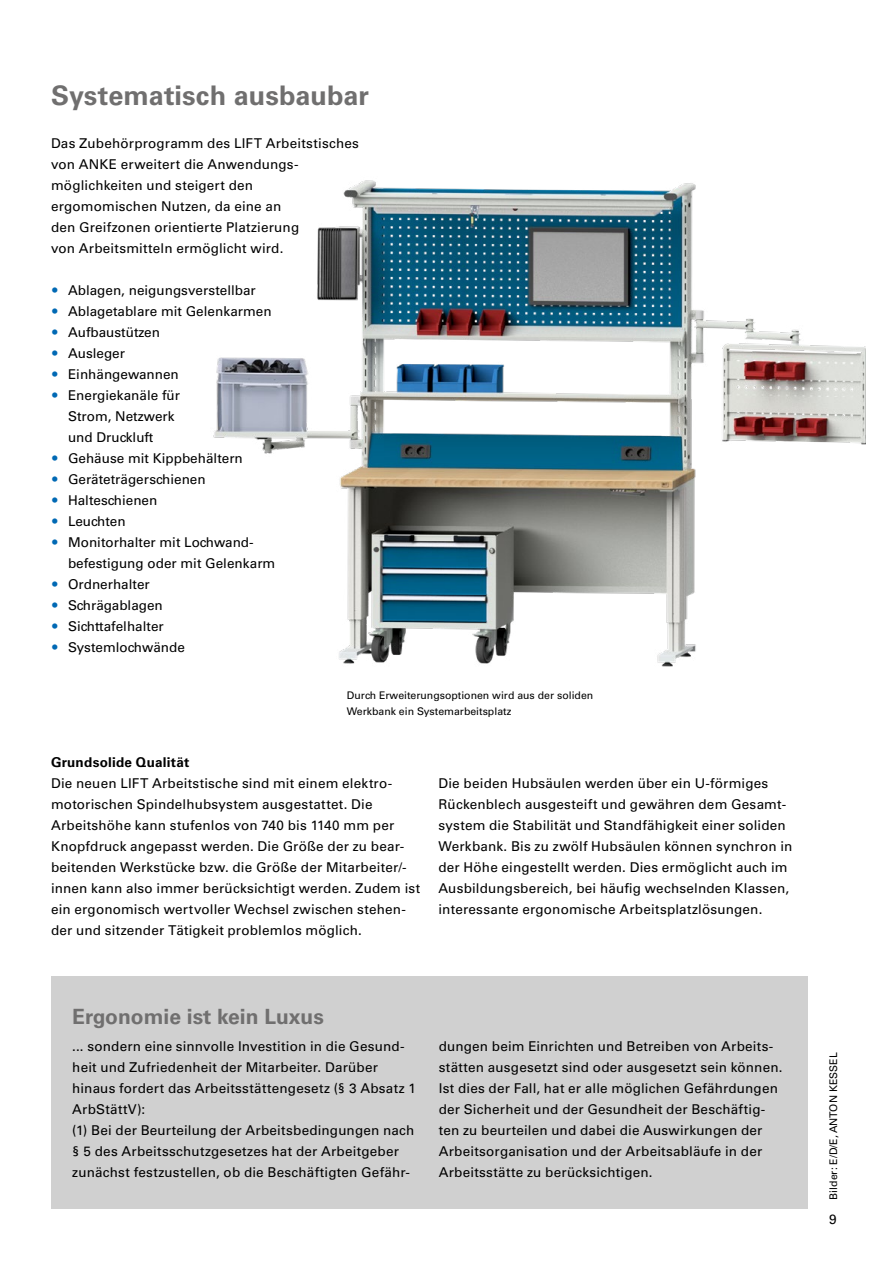
<style>
.page{position:relative;width:893px;height:1263px;background:#fff}
.page>*{position:absolute;margin:0;border:0;box-sizing:border-box;transform-origin:0 0}
.Zwischenhead_groß{font:700 27px "Univers LT";color:#706f6f}
.Zwischenhead_blau{font:700 21px "Univers LT";color:#706f6f}
.Body_9_pt{font:13.5px/21px "Univers LT";letter-spacing:.01em;color:#000}
.Body_9_pt-2{font:700 13.5px "Univers LT";letter-spacing:.02em;color:#000}
.BU_7pt{font:10.5px/15.8px "Univers LT";color:#000}
</style>
<div class="page">
<img style="left:213px;top:180px;width:652px;height:487px">
<div style="left:51px;top:976px;width:757px;height:232px;background:#d0d0d0"></div>
<p class="Zwischenhead_groß" style="left:51px;top:79px;width:320px">Systematisch ausbaubar</p>
<p class="Body_9_pt" style="left:51px;top:132px;width:309px">Das Zubehörprogramm des LIFT Arbeitstisches von ANKE erweitert die Anwendungs&shy;möglichkeiten und steigert den ergomomischen Nutzen, da eine an<br>den Greifzonen orientierte Platzierung<br>von Arbeitsmitteln ermöglicht wird.</p>
<p class="Body_9_pt" style="left:68px;top:279px;width:189px">Ablagen, neigungsverstellbar</p>
<p class="Body_9_pt" style="left:68px;top:300px;width:205px">Ablagetablare mit Gelenkarmen</p>
<p class="Body_9_pt" style="left:68px;top:321px;width:93px">Aufbaustützen</p>
<p class="Body_9_pt" style="left:68px;top:342px;width:59px">Ausleger</p>
<p class="Body_9_pt" style="left:68px;top:363px;width:112px">Einhängewannen</p>
<p class="Body_9_pt" style="left:68px;top:384px;width:114px">Energiekanäle für<br>Strom, Netzwerk und Druckluft</p>
<p class="Body_9_pt" style="left:68px;top:447px;width:176px">Gehäuse mit Kippbehältern</p>
<p class="Body_9_pt" style="left:68px;top:468px;width:139px">Geräteträgerschienen</p>
<p class="Body_9_pt" style="left:68px;top:489px;width:91px">Halteschienen</p>
<p class="Body_9_pt" style="left:68px;top:510px;width:59px">Leuchten</p>
<p class="Body_9_pt" style="left:68px;top:531px;width:209px">Monitorhalter mit Lochwand&shy;befestigung oder mit Gelenkarm</p>
<p class="Body_9_pt" style="left:68px;top:573px;width:83px">Ordnerhalter</p>
<p class="Body_9_pt" style="left:68px;top:594px;width:96px">Schrägablagen</p>
<p class="Body_9_pt" style="left:68px;top:615px;width:97px">Sichttafelhalter</p>
<p class="Body_9_pt" style="left:68px;top:636px;width:118px">Systemlochwände</p>
<p class="BU_7pt" style="left:347px;top:687px;width:248px">Durch Erweiterungsoptionen wird aus der soliden<br>Werkbank ein Systemarbeitsplatz</p>
<p class="Body_9_pt-2" style="left:51px;top:754px;width:140px">Grundsolide Qualität</p>
<p class="Body_9_pt" style="left:51px;top:773px;width:371px">Die neuen LIFT Arbeitstische sind mit einem elektro&shy;motorischen Spindelhubsystem ausgestattet. Die Arbeitshöhe kann stufenlos von 740 bis 1140 mm per Knopfdruck angepasst werden. Die Größe der zu bear&shy;beitenden Werkstücke bzw. die Größe der Mitarbeiter/- innen kann also immer berücksichtigt werden. Zudem ist ein ergonomisch wertvoller Wechsel zwischen stehen&shy;der und sitzender Tätigkeit problemlos möglich.</p>
<p class="Body_9_pt" style="left:438px;top:773px;width:355px">Die beiden Hubsäulen werden über ein U-förmiges Rückenblech ausgesteift und gewähren dem Gesamt&shy;system die Stabilität und Standfähigkeit einer soliden Werkbank. Bis zu zwölf Hubsäulen können synchron in der Höhe eingestellt werden. Dies ermöglicht auch im Ausbildungsbereich, bei häufig wechselnden Klassen, interessante ergonomische Arbeitsplatzlösungen.</p>
<p class="Zwischenhead_blau" style="left:72px;top:1005px;width:253px">Ergonomie ist kein Luxus</p>
<p class="Body_9_pt" style="left:72px;top:1035px;width:345px">... sondern eine sinnvolle Investition in die Gesund&shy;heit und Zufriedenheit der Mitarbeiter. Darüber hinaus fordert das Arbeitsstättengesetz (§ 3 Absatz 1<br>ArbStättV):</p>
<p class="Body_9_pt" style="left:72px;top:1119px;width:344px">(1) Bei der Beurteilung der Arbeitsbedingungen nach § 5 des Arbeitsschutzgesetzes hat der Arbeitgeber zunächst festzustellen, ob die Beschäftigten Gefähr-</p>
<p class="Body_9_pt" style="left:439px;top:1035px;width:345px">dungen beim Einrichten und Betreiben von Arbeits&shy;stätten ausgesetzt sind oder ausgesetzt sein können.<br>Ist dies der Fall, hat er alle möglichen Gefährdungen der Sicherheit und der Gesundheit der Beschäftig&shy;ten zu beurteilen und dabei die Auswirkungen der Arbeitsorganisation und der Arbeitsabläufe in der Arbeitsstätte zu berücksichtigen.</p>
<p class="BU_7pt" style="left:825px;top:1200px;width:148px;rotate:-90deg">Bilder: E/D/E, ANTON KESSEL</p>
<p class="Body_9_pt" style="left:829px;top:1209px;width:9px">9</p>
</div>
